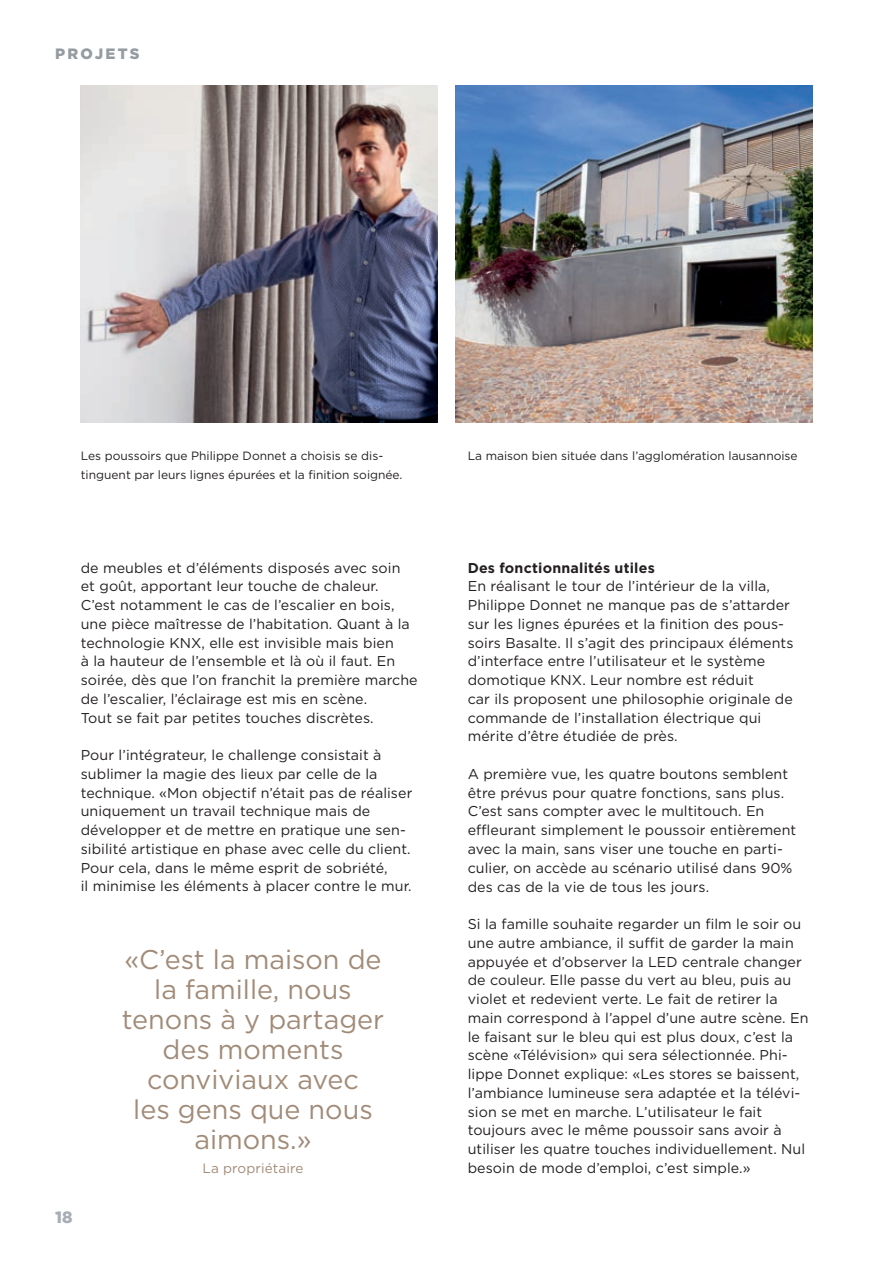
<style>
.page{position:relative;width:893px;height:1263px;background:#fff}
.page>*{position:absolute;margin:0;border:0;box-sizing:border-box;transform-origin:0 0}
.t1{font:27px/30px "Gotham";color:#a18b78;text-align:center}
.t2{font:900 16.5px "Gotham";color:#a8aeb4}
.t3{font:900 15px "Gotham";letter-spacing:.15em;color:#959ca1}
.t4{font:14.25px/18.8px "Gotham";letter-spacing:.005em;color:#231f20}
.t5{font:700 14.25px "Gotham";letter-spacing:.015em;color:#231f20}
.t6{font:13.5px "Gotham";letter-spacing:.01em;color:#a18b78}
.t7{font:12px "Gotham";color:#231f20}
</style>
<div class="page">
<img style="left:455px;top:85px;width:357px;height:338px">
<img style="left:81px;top:85px;width:357px;height:338px">
<p class="t3" style="left:55px;top:43px;width:86px">PROJETS</p>
<p class="t7" style="left:81px;top:448px;width:304px">Les poussoirs que Philippe Donnet a choisis se dis-</p>
<p class="t7" style="left:468px;top:448px;width:331px">La maison bien située dans l’agglomération lausannoise</p>
<p class="t7" style="left:81px;top:467px;width:323px">tinguent par leurs lignes épurées et la finition soignée.</p>
<p class="t4" style="left:81px;top:558px;width:338px">de meubles et d’éléments disposés avec soin et goût, apportant leur touche de chaleur.<br>C’est notamment le cas de l’escalier en bois, une pièce maîtresse de l’habitation. Quant à la technologie KNX, elle est invisible mais bien<br>à la hauteur de l’ensemble et là où il faut. En soirée, dès que l’on franchit la première marche de l’escalier, l’éclairage est mis en scène.<br>Tout se fait par petites touches discrètes.</p>
<p class="t4" style="left:81px;top:745px;width:333px">Pour l’intégrateur, le challenge consistait à sublimer la magie des lieux par celle de la technique. «Mon objectif n’était pas de réaliser uniquement un travail technique mais de développer et de mettre en pratique une sen&shy;sibilité artistique en phase avec celle du client.<br>Pour cela, dans le même esprit de sobriété,<br>il minimise les éléments à placer contre le mur.</p>
<p class="t2" style="left:55px;top:1206px;width:19px">18</p>
<h1 class="t1" style="left:122px;top:944px;width:264px">«C’est la maison de la famille, nous tenons à y partager des moments conviviaux avec<br>les gens que nous aimons.»</h1>
<p class="t6" style="left:203px;top:1159px;width:102px">La propriétaire</p>
<p class="t5" style="left:468px;top:558px;width:189px">Des fonctionnalités utiles</p>
<p class="t4" style="left:468px;top:577px;width:327px">En réalisant le tour de l’intérieur de la villa, Philippe Donnet ne manque pas de s’attarder sur les lignes épurées et la finition des pous-- soirs Basalte. Il s’agit des principaux éléments d’interface entre l’utilisateur et le système domotique KNX. Leur nombre est réduit<br>car ils proposent une philosophie originale de commande de l’installation électrique qui mérite d’être étudiée de près.</p>
<p class="t4" style="left:468px;top:764px;width:330px">A première vue, les quatre boutons semblent être prévus pour quatre fonctions, sans plus.<br>C’est sans compter avec le multitouch. En effleurant simplement le poussoir entièrement avec la main, sans viser une touche en parti&shy;culier, on accède au scénario utilisé dans 90% des cas de la vie de tous les jours.</p>
<p class="t4" style="left:468px;top:914px;width:342px">Si la famille souhaite regarder un film le soir ou une autre ambiance, il suffit de garder la main appuyée et d’observer la LED centrale changer de couleur. Elle passe du vert au bleu, puis au violet et redevient verte. Le fait de retirer la main correspond à l’appel d’une autre scène. En le faisant sur le bleu qui est plus doux, c’est la scène «Télévision» qui sera sélectionnée. Phi&shy;lippe Donnet explique: «Les stores se baissent, l’ambiance lumineuse sera adaptée et la télévi&shy;sion se met en marche. L’utilisateur le fait toujours avec le même poussoir sans avoir à utiliser les quatre touches individuellement. Nul besoin de mode d’emploi, c’est simple.»</p>
</div>
